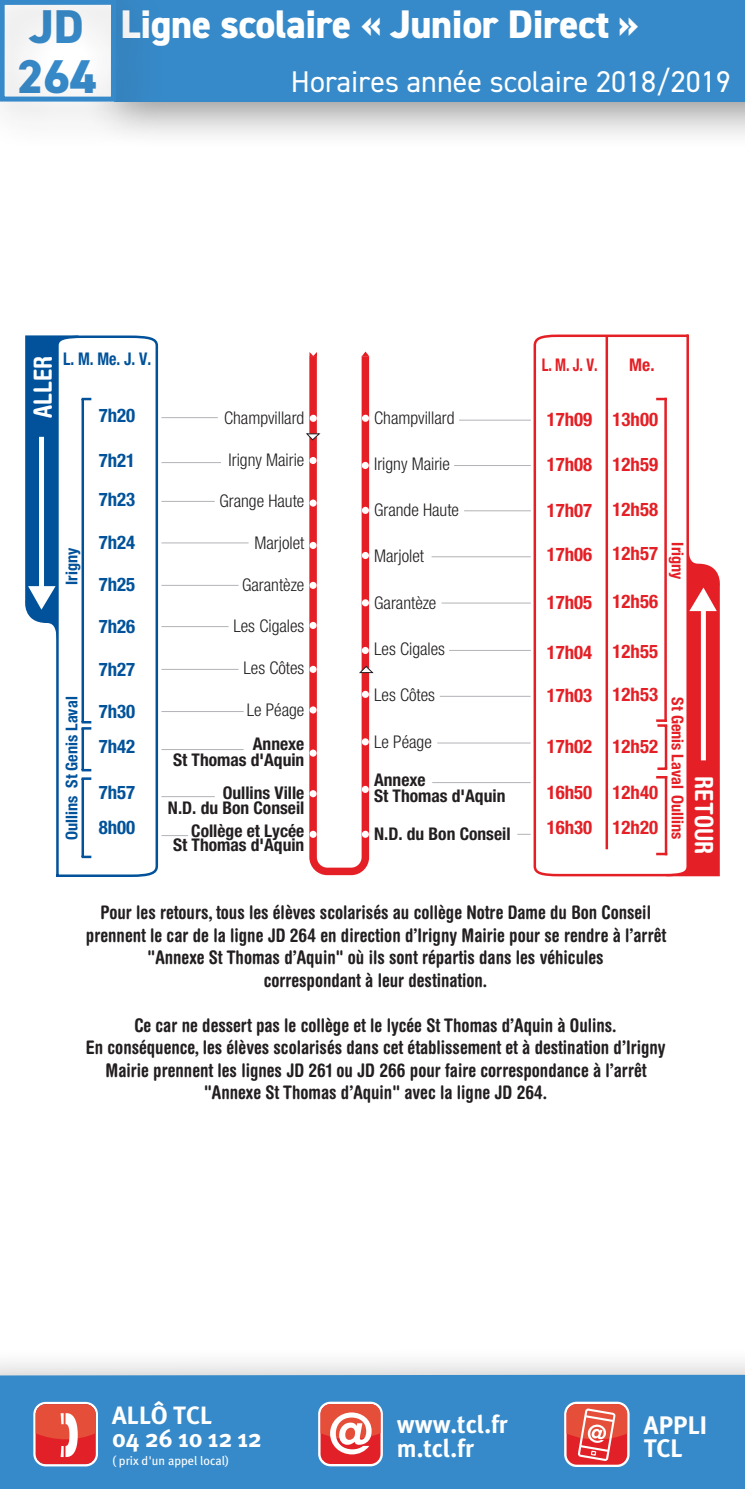
<style>
.page{position:relative;width:745px;height:1489px;background:#fff}
.page>*{position:absolute;margin:0;border:0;box-sizing:border-box;transform-origin:0 0}
.t1{font:800 47.5px "DIN2014";color:#378ac9}
.t2{font:800 40px "DIN2014";letter-spacing:-.01em;color:#fff}
.t3{font:30px "DIN2014";color:#fff}
.t4{font:700 25.25px/23.8px "Meta Plus";letter-spacing:-.005em;color:#fff}
.t5{font:700 25px/23.2px "Meta Plus";color:#fff}
.t6{font:700 condensed 25px "Helvetica Rounded";color:#fff}
.t7{font:700 condensed 18.75px/22.5px "Helvetica Rounded";color:#231f20;text-align:center}
.t8{font:700 condensed 18.75px/35px "Helvetica Neue";color:#e41f25}
.t9{font:700 condensed 18.75px/35px "Helvetica Neue";color:#01529a}
.t10{font:300 condensed 17.5px "Helvetica Neue";color:#231f20}
.t11{font:700 condensed 17.5px/37.2px "Helvetica Neue";color:#231f20;text-align:right}
.t12{font:700 condensed 17.5px "Helvetica Neue";color:#01529a;scale:.91 1}
.t13{font:700 condensed 17.5px "Helvetica Neue";color:#e41f25;scale:.84 1}
.t14{font:700 condensed 17.5px "Helvetica Neue";color:#e41f25}
.t15{font:700 condensed 16.25px "Helvetica Neue";color:#01529a}
.t16{font:700 condensed 16.25px "Helvetica Neue";color:#e41f25}
.t17{font:12.5px "Meta Plus";color:#fff}
.s1{font-size:47.5px;color:#378ac9}
</style>
<div class="page">
<div style="left:85px;top:0;width:659px;height:150px;background:#231f20;opacity:.5"></div>
<div style="left:113px;top:0;width:631px;height:102px;background:#378ac9"></div>
<div style="left:0;top:1346px;width:744px;height:142px;background:#231f20;opacity:.5"></div>
<div style="left:0;top:1374px;width:744px;height:114px;background:#378ac9"></div>
<svg style="left:33px;top:1401px;width:65px;height:65px"></svg>
<svg style="left:318px;top:1401px;width:64px;height:65px"></svg>
<div style="left:320px;top:1403px;width:60px;height:60px;background:#e12127;border-radius:10px"></div>
<svg style="left:320px;top:1403px;width:60px;height:51px"></svg>
<svg style="left:563px;top:1401px;width:66px;height:65px"></svg>
<div style="left:566px;top:1403px;width:60px;height:61px;background:#e12127;border-radius:10px"></div>
<svg style="left:566px;top:1403px;width:60px;height:57px"></svg>
<svg style="left:56px;top:335px;width:103px;height:542px"></svg>
<svg style="left:533px;top:334px;width:156px;height:543px"></svg>
<hr style="left:161px;top:542px;width:87px;height:1px;background:#b2b3b7">
<hr style="left:161px;top:585px;width:77px;height:1px;background:#b2b3b7">
<hr style="left:161px;top:626px;width:67px;height:1px;background:#b2b3b7">
<hr style="left:161px;top:669px;width:77px;height:1px;background:#b2b3b7">
<hr style="left:161px;top:711px;width:82px;height:1px;background:#b2b3b7">
<hr style="left:161px;top:749px;width:82px;height:1px;background:#b2b3b7">
<hr style="left:161px;top:796px;width:54px;height:1px;background:#b2b3b7">
<svg style="left:161px;top:835px;width:27px;height:1px"></svg>
<hr style="left:439px;top:696px;width:91px;height:1px;background:#b2b3b7">
<hr style="left:161px;top:501px;width:54px;height:1px;background:#b2b3b7">
<hr style="left:161px;top:462px;width:60px;height:1px;background:#b2b3b7">
<hr style="left:161px;top:417px;width:57px;height:1px;background:#b2b3b7">
<hr style="left:459px;top:420px;width:71px;height:1px;background:#b2b3b7">
<hr style="left:81px;top:399px;width:3px;height:323px;background:#01529a">
<svg style="left:25px;top:335px;width:66px;height:312px"></svg>
<hr style="left:81px;top:728px;width:3px;height:42px;background:#01529a">
<svg style="left:82px;top:769px;width:9px;height:2px"></svg>
<svg style="left:82px;top:721px;width:9px;height:8px"></svg>
<hr style="left:81px;top:778px;width:3px;height:78px;background:#01529a">
<svg style="left:82px;top:855px;width:9px;height:3px"></svg>
<svg style="left:82px;top:777px;width:9px;height:2px"></svg>
<hr style="left:664px;top:399px;width:2px;height:321px;background:#e41f25">
<svg style="left:657px;top:398px;width:8px;height:2px"></svg>
<svg style="left:657px;top:539px;width:62px;height:337px"></svg>
<hr style="left:605px;top:337px;width:2px;height:512px;background:#e41f25">
<hr style="left:454px;top:465px;width:76px;height:1px;background:#b2b3b7">
<hr style="left:464px;top:510px;width:66px;height:1px;background:#b2b3b7">
<hr style="left:431px;top:556px;width:99px;height:1px;background:#b2b3b7">
<hr style="left:441px;top:602px;width:89px;height:1px;background:#b2b3b7">
<hr style="left:449px;top:650px;width:81px;height:1px;background:#b2b3b7">
<hr style="left:437px;top:742px;width:93px;height:1px;background:#b2b3b7">
<hr style="left:432px;top:782px;width:98px;height:1px;background:#b2b3b7">
<svg style="left:518px;top:833px;width:12px;height:1px"></svg>
<svg style="left:306px;top:351px;width:67px;height:525px"></svg>
<div style="left:0;top:0;width:165px;height:150px;background:#231f20;opacity:.5"></div>
<div style="left:0;top:0;width:116px;height:102px;border:5px solid #378ac9"></div>
<h2 class="t2" style="left:29px;top:-2px;width:611px"><span class="s1">JD</span> Ligne scolaire « Junior Direct »</h2>
<h1 class="t1" style="left:17px;top:45px;width:81px">264</h1>
<h3 class="t3" style="left:291px;top:63px;width:441px">Horaires année scolaire 2018/2019</h3>
<h3 class="t6" style="left:28px;top:418px;width:64px;rotate:-90deg">ALLER</h3>
<p class="t12" style="left:63px;top:348px;width:98px">L. M. Me. J. V.</p>
<p class="t13" style="left:541px;top:354px;width:68px">L. M. J. V.</p>
<p class="t14" style="left:629px;top:354px;width:27px">Me.</p>
<p class="t15" style="left:62px;top:585px;width:38px;rotate:-90deg">Irigny</p>
<p class="t15" style="left:62px;top:787px;width:93px;rotate:-90deg">St Genis Laval</p>
<p class="t15" style="left:62px;top:839px;width:46px;rotate:-90deg">Oullins</p>
<p class="t9" style="left:99px;top:397px;width:38px">7h20</p>
<p class="t9" style="left:99px;top:440px;width:38px;line-height:39.8px">7h21<br>7h23</p>
<p class="t9" style="left:99px;top:524px;width:38px">7h24</p>
<p class="t9" style="left:99px;top:566px;width:38px">7h25</p>
<p class="t9" style="left:99px;top:609px;width:38px">7h26</p>
<p class="t9" style="left:99px;top:651px;width:38px">7h27</p>
<p class="t9" style="left:99px;top:693px;width:38px">7h30<br>7h42</p>
<p class="t9" style="left:99px;top:774px;width:38px">7h57<br>8h00</p>
<p class="t10" style="left:224px;top:407px;width:82px">Champvillard</p>
<p class="t10" style="left:228px;top:449px;width:77px">Irigny Mairie</p>
<p class="t10" style="left:219px;top:491px;width:86px">Grange Haute</p>
<p class="t10" style="left:254px;top:532px;width:51px">Marjolet</p>
<p class="t10" style="left:242px;top:574px;width:64px">Garantèze</p>
<p class="t10" style="left:233px;top:616px;width:72px">Les Cigales</p>
<p class="t10" style="left:243px;top:657px;width:62px">Les Côtes</p>
<p class="t10" style="left:246px;top:699px;width:59px">Le Péage</p>
<p class="t11" style="left:253px;top:725px;width:53px">Annexe</p>
<p class="t11" style="left:191px;top:774px;width:115px">Oullins Ville<br>Collège et Lycée</p>
<p class="t11" style="left:173px;top:740px;width:133px">St Thomas d'Aquin</p>
<p class="t11" style="left:168px;top:789px;width:138px">N.D. du Bon Conseil</p>
<p class="t11" style="left:173px;top:826px;width:133px">St Thomas d'Aquin</p>
<p class="t10" style="left:374px;top:407px;width:82px">Champvillard</p>
<p class="t10" style="left:374px;top:453px;width:77px">Irigny Mairie</p>
<p class="t10" style="left:374px;top:500px;width:86px">Grande Haute</p>
<p class="t10" style="left:374px;top:546px;width:51px">Marjolet</p>
<p class="t10" style="left:374px;top:592px;width:64px">Garantèze</p>
<p class="t10" style="left:374px;top:638px;width:72px">Les Cigales</p>
<p class="t10" style="left:374px;top:685px;width:62px">Les Côtes</p>
<p class="t10" style="left:374px;top:731px;width:59px">Le Péage</p>
<p class="t11" style="left:374px;top:772px;width:133px;line-height:15.8px;text-align:left">Annexe<br>St Thomas d'Aquin</p>
<p class="t11" style="left:374px;top:815px;width:138px">N.D. du Bon Conseil</p>
<p class="t8" style="left:546px;top:402px;width:47px">17h09</p>
<p class="t8" style="left:546px;top:447px;width:47px">17h08</p>
<p class="t8" style="left:546px;top:492px;width:47px">17h07</p>
<p class="t8" style="left:546px;top:536px;width:47px">17h06</p>
<p class="t8" style="left:546px;top:584px;width:47px">17h05</p>
<p class="t8" style="left:546px;top:634px;width:47px">17h04</p>
<p class="t8" style="left:546px;top:677px;width:47px">17h03</p>
<p class="t8" style="left:546px;top:728px;width:47px">17h02</p>
<p class="t8" style="left:546px;top:774px;width:47px">16h50<br>16h30</p>
<p class="t8" style="left:612px;top:401px;width:47px">13h00</p>
<p class="t8" style="left:612px;top:446px;width:47px">12h59</p>
<p class="t8" style="left:612px;top:492px;width:47px">12h58</p>
<p class="t8" style="left:612px;top:536px;width:47px">12h57</p>
<p class="t8" style="left:612px;top:584px;width:47px">12h56</p>
<p class="t8" style="left:612px;top:634px;width:47px">12h55</p>
<p class="t8" style="left:612px;top:676px;width:47px">12h53</p>
<p class="t8" style="left:612px;top:728px;width:47px">12h52</p>
<p class="t8" style="left:612px;top:774px;width:47px">12h40<br>12h20</p>
<p class="t16" style="left:687px;top:542px;width:38px;rotate:90deg">Irigny</p>
<p class="t16" style="left:687px;top:697px;width:143px;rotate:90deg">St Genis Laval Oullins</p>
<h3 class="t6" style="left:718px;top:776px;width:79px;rotate:90deg">RETOUR</h3>
<p class="t7" style="left:86px;top:901px;width:581px">Pour les retours, tous les élèves scolarisés au collège Notre Dame du Bon Conseil prennent le car de la ligne JD 264 en direction d’Irigny Mairie pour se rendre à l’arrêt "Annexe St Thomas d’Aquin" où ils sont répartis dans les véhicules<br>correspondant à leur destination.</p>
<p class="t7" style="left:86px;top:1013px;width:581px">Ce car ne dessert pas le collège et le lycée St Thomas d’Aquin à Oulins.<br>En conséquence, les élèves scolarisés dans cet établissement et à destination d’Irigny Mairie prennent les lignes JD 261 ou JD 266 pour faire correspondance à l’arrêt "Annexe St Thomas d’Aquin" avec la ligne JD 264.</p>
<h3 class="t5" style="left:112px;top:1403px;width:151px">ALLÔ TCL<br>04 26 10 12 12</h3>
<p class="t17" style="left:112px;top:1453px;width:119px">( prix d'un appel local)</p>
<h3 class="t5" style="left:396px;top:1412px;width:112px">www.tcl.fr m.tcl.fr</h3>
<h3 class="t4" style="left:643px;top:1412px;width:65px">APPLI<br>TCL</h3>
</div>
